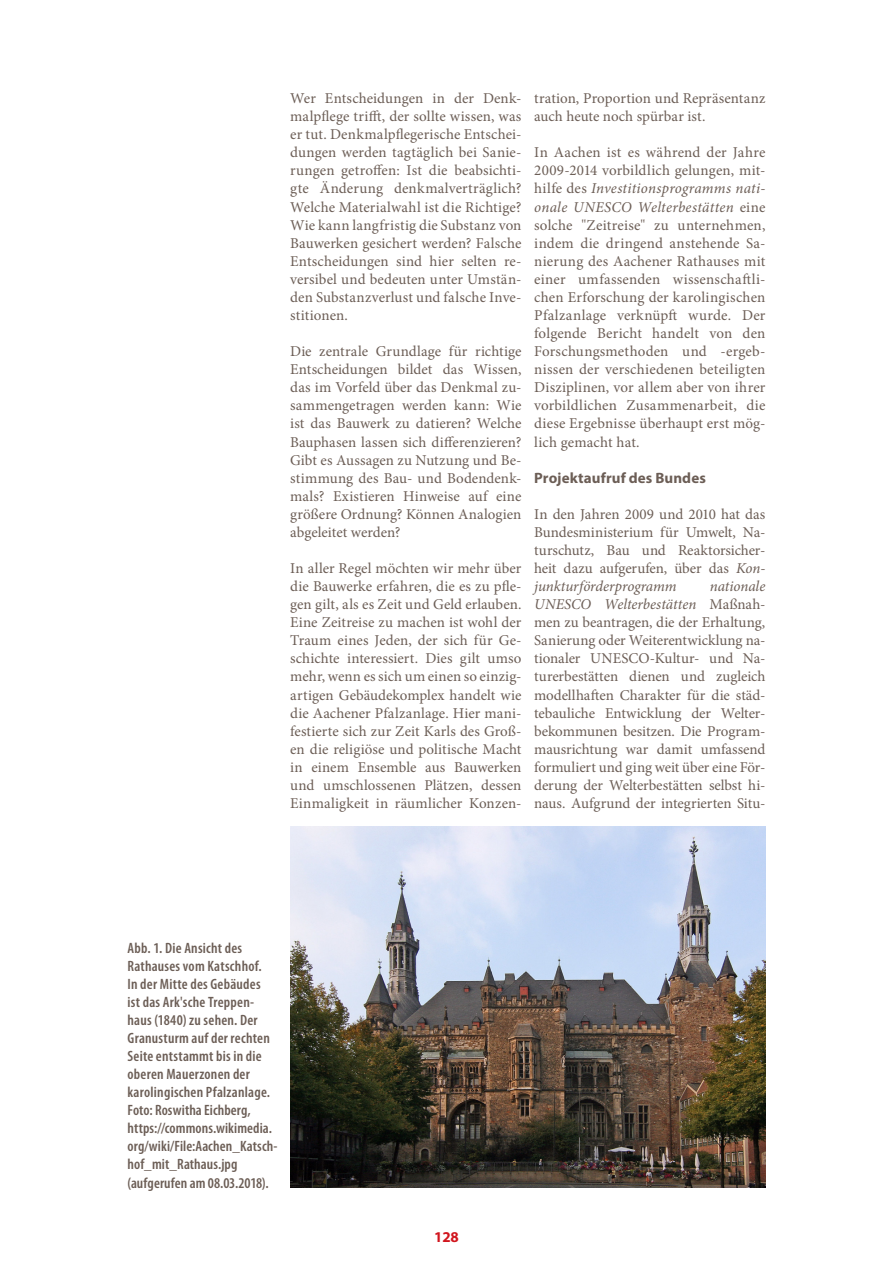
<style>
.page{position:relative;width:893px;height:1263px;background:#fff}
.page>*{position:absolute;margin:0;border:0;box-sizing:border-box;transform-origin:0 0}
.Text{font:15px/18px "Minion Pro";letter-spacing:.005em;color:#6c5e56;text-align:justify}
.Bildunterschrift{font:600 condensed 15px/18px "Myriad Pro";letter-spacing:.015em;color:#6c5e56}
.Überschrift_im_Text{font:700 15px "Myriad Pro";letter-spacing:.005em;color:#6c5e56}
.Seitenzahl{font:700 15px "Myriad Pro";color:#d1161e}
.s1{font-style:italic}
</style>
<div class="page">
<img style="left:290px;top:826px;width:475px;height:361px">
<p class="Text" style="left:290px;top:89px;width:233px">Wer Entscheidungen in der Denk&shy;malpflege trifft, der sollte wissen, was er tut. Denkmalpflegerische Entschei&shy;dungen werden tagtäglich bei Sanie&shy;rungen getroffen: Ist die beabsichti&shy;gte Änderung denkmalverträglich?<br>Welche Materialwahl ist die Richtige?<br>Wie kann langfristig die Substanz von Bauwerken gesichert werden? Falsche Entscheidungen sind hier selten re&shy;versibel und bedeuten unter Umstän&shy;den Substanzverlust und falsche Inve&shy;stitionen.</p>
<p class="Text" style="left:290px;top:342px;width:233px">Die zentrale Grundlage für richtige Entscheidungen bildet das Wissen, das im Vorfeld über das Denkmal zu&shy;sammengetragen werden kann: Wie ist das Bauwerk zu datieren? Welche Bauphasen lassen sich differenzieren?<br>Gibt es Aussagen zu Nutzung und Be&shy;stimmung des Bau- und Bodendenk&shy;mals? Existieren Hinweise auf eine größere Ordnung? Können Analogien abgeleitet werden?</p>
<p class="Text" style="left:290px;top:559px;width:233px">In aller Regel möchten wir mehr über die Bauwerke erfahren, die es zu pfle&shy;gen gilt, als es Zeit und Geld erlauben.<br>Eine Zeitreise zu machen ist wohl der Traum eines Jeden, der sich für Ge&shy;schichte interessiert. Dies gilt umso mehr, wenn es sich um einen so einzig&shy;artigen Gebäudekomplex handelt wie die Aachener Pfalzanlage. Hier mani&shy;festierte sich zur Zeit Karls des Groß&shy;en die religiöse und politische Macht in einem Ensemble aus Bauwerken und umschlossenen Plätzen, dessen Einmaligkeit in räumlicher Konzen-</p>
<p class="Text" style="left:534px;top:89px;width:233px">tration, Proportion und Repräsentanz auch heute noch spürbar ist.</p>
<p class="Text" style="left:534px;top:144px;width:233px">In Aachen ist es während der Jahre 2009-2014 vorbildlich gelungen, mit&shy;hilfe des <span class="s1">Investitionsprogramms nati&shy;onale UNESCO Welterbestätten</span> eine solche "Zeitreise" zu unternehmen, indem die dringend anstehende Sa&shy;nierung des Aachener Rathauses mit einer umfassenden wissenschaftli&shy;chen Erforschung der karolingischen Pfalzanlage verknüpft wurde. Der folgende Bericht handelt von den Forschungsmethoden und -ergeb&shy;nissen der verschiedenen beteiligten Disziplinen, vor allem aber von ihrer vorbildlichen Zusammenarbeit, die diese Ergebnisse überhaupt erst mög&shy;lich gemacht hat.</p>
<p class="Überschrift_im_Text" style="left:534px;top:468px;width:173px">Projektaufruf des Bundes</p>
<p class="Text" style="left:534px;top:505px;width:233px">In den Jahren 2009 und 2010 hat das Bundesministerium für Umwelt, Na&shy;turschutz, Bau und Reaktorsicher&shy;heit dazu aufgerufen, über das <span class="s1">Kon&shy;junkturförderprogramm</span></p>
<p class="Text" style="left:534px;top:577px;width:233px;text-indent:176px"><span class="s1">nationale UNESCO Welterbestätten</span> Maßnah&shy;men zu beantragen, die der Erhaltung, Sanierung oder Weiterentwicklung na&shy;tionaler UNESCO-Kultur- und Na&shy;turerbestätten dienen und zugleich modellhaften Charakter für die städ&shy;tebauliche Entwicklung der Welter&shy;bekommunen besitzen. Die Program&shy;mausrichtung war damit umfassend formuliert und ging weit über eine För&shy;derung der Welterbestätten selbst hi&shy;naus. Aufgrund der integrierten Situ-</p>
<p class="Bildunterschrift" style="left:128px;top:939px;width:144px">Abb. 1. Die Ansicht des<br>Rathauses vom Katschhof.<br>In der Mitte des Gebäudes ist das Ark'sche Treppen&shy;haus (1840) zu sehen. Der<br>Granusturm auf der rechten<br>Seite entstammt bis in die oberen Mauerzonen der karolingischen Pfalzanlage.</p>
<p class="Bildunterschrift" style="left:128px;top:1101px;width:125px">Foto: Roswitha Eichberg,</p>
<p class="Bildunterschrift" style="left:128px;top:1119px;width:151px">https://commons.wikimedia. org/wiki/File:Aachen_Katsch&shy;hof_mit_Rathaus.jpg (aufgerufen am 08.03.2018).</p>
<p class="Seitenzahl" style="left:434px;top:1227px;width:26px">128</p>
</div>
